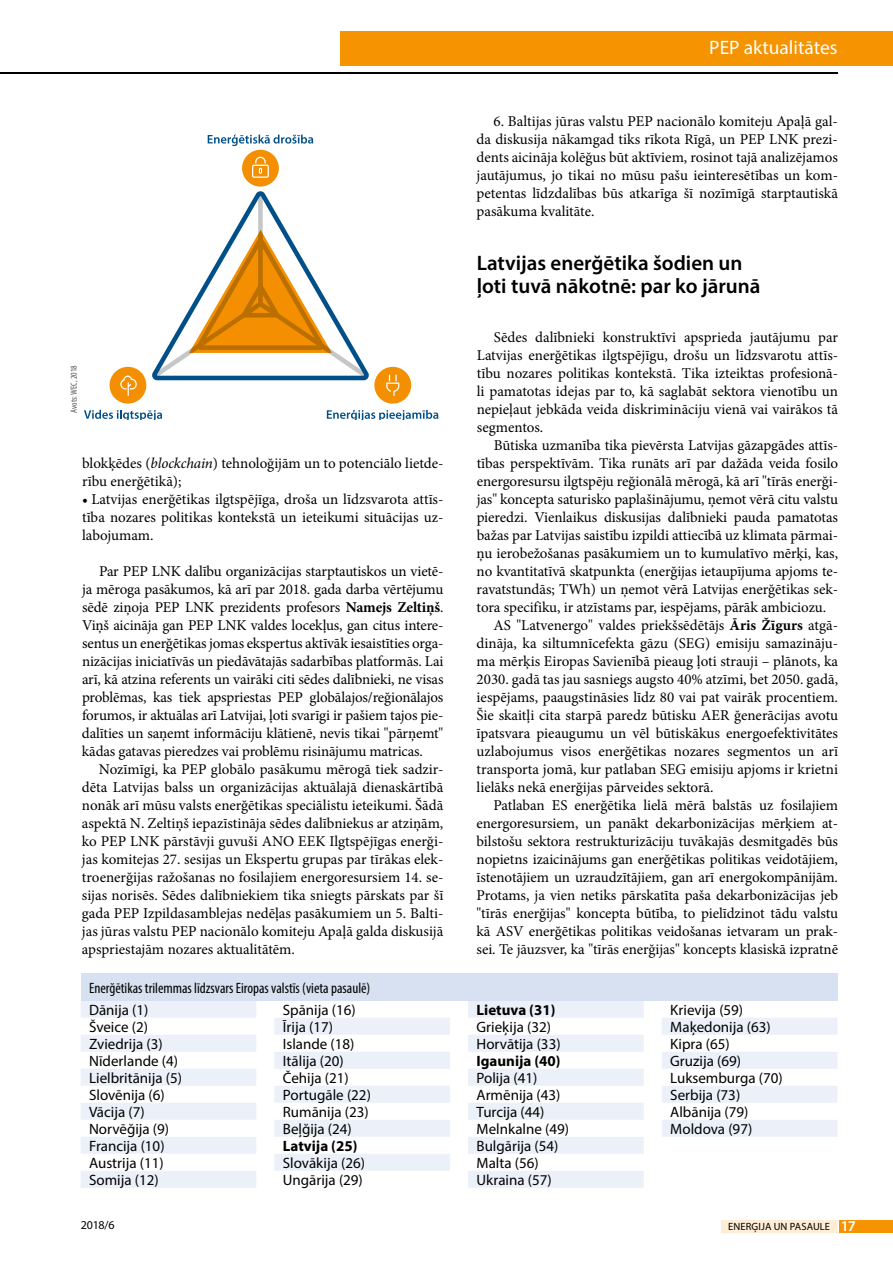
<style>
.page{position:relative;width:893px;height:1263px;background:#fff}
.page>*{position:absolute;margin:0;border:0;box-sizing:border-box;transform-origin:0 0}
.t1{font:600 21px/22.5px "Myriad Pro";color:#000}
.t2{font:19.5px "Myriad Pro";color:#fff}
.t3{font:15px/18px "Minion Pro";letter-spacing:-.005em;color:#000;text-align:justify}
.t4{font:15px/17px "Myriad Pro";color:#000}
.t5{font:condensed 15px "Myriad Pro";color:#000}
.t6{font:700 15px "Myriad Pro";color:#000}
.t7{font:12px "Myriad Pro";color:#000}
.t8{font:10.5px "Myriad Pro";letter-spacing:.01em;color:#000}
.t9{font:condensed 9px "Myriad Pro";color:#5a5a59}
.s1{font-style:italic}
.s2{font-weight:700}
.s3{font-weight:600;font-size:15px;color:#fff}
</style>
<div class="page">
<div style="left:839px;top:1220px;width:54px;height:13px;background:#f59300"></div>
<div style="left:721px;top:1220px;width:117px;height:13px;background:#ffedd6"></div>
<div style="left:340px;top:31px;width:553px;height:34px;background:#f59300"></div>
<hr style="left:0;top:72px;width:838px;height:2px;background:#000">
<svg style="left:81px;top:1001px;width:175px;height:187px"></svg>
<svg style="left:274px;top:1018px;width:176px;height:153px"></svg>
<svg style="left:468px;top:1001px;width:176px;height:187px"></svg>
<svg style="left:662px;top:1018px;width:175px;height:119px"></svg>
<div style="left:81px;top:974px;width:756px;height:27px;background:#d7e1f1"></div>
<svg style="left:208px;top:134px;width:105px;height:12px"></svg>
<svg style="left:84px;top:410px;width:78px;height:9px"></svg>
<svg style="left:327px;top:410px;width:111px;height:9px"></svg>
<div style="left:242px;top:150px;width:37px;height:37px;background:#f38f00;border-radius:50%"></div>
<svg style="left:252px;top:157px;width:17px;height:21px"></svg>
<div style="left:374px;top:367px;width:37px;height:37px;background:#f38f00;border-radius:50%"></div>
<svg style="left:386px;top:375px;width:13px;height:21px"></svg>
<div style="left:110px;top:367px;width:36px;height:37px;background:#f38f00;border-radius:50%"></div>
<svg style="left:120px;top:376px;width:17px;height:20px"></svg>
<svg style="left:152px;top:191px;width:217px;height:190px"></svg>
<p class="t9" style="left:68px;top:413px;width:49px;rotate:-90deg">Avots: WEC, 2018</p>
<p class="t3" style="left:82px;top:454px;width:363px">blokķēdes (<span class="s1">blockchain</span>) tehnoloğijām un to potenciālo lietde&shy;rību enerğētikā);</p>
<p class="t3" style="left:82px;top:490px;width:363px">• Latvijas enerğētikas ilgtspējīga, droša un līdzsvarota attīs&shy;tība nozares politikas kontekstā un ieteikumi situācijas uz&shy;labojumam.</p>
<p class="t3" style="left:82px;top:562px;width:363px;text-indent:17px">Par PEP LNK dalību organizācijas starptautiskos un vietē&shy;ja mēroga pasākumos, kā arī par 2018. gada darba vērtējumu sēdē ziņoja PEP LNK prezidents profesors <span class="s2">Namejs Zeltiņš</span>.<br>Viņš aicināja gan PEP LNK valdes locekļus, gan citus intere&shy;sentus un enerğētikas jomas ekspertus aktīvāk iesaistīties orga&shy;nizācijas iniciatīvās un piedāvātajās sadarbības platformās. Lai arī, kā atzina referents un vairāki citi sēdes dalībnieki, ne visas problēmas, kas tiek apspriestas PEP globālajos/reğionālajos forumos, ir aktuālas arī Latvijai, ļoti svarīgi ir pašiem tajos pie&shy;dalīties un saņemt informāciju klātienē, nevis tikai "pārņemt" kādas gatavas pieredzes vai problēmu risinājumu matricas.</p>
<p class="t3" style="left:82px;top:760px;width:363px;text-indent:17px">Nozīmīgi, ka PEP globālo pasākumu mērogā tiek sadzir&shy;dēta Latvijas balss un organizācijas aktuālajā dienaskārtībā nonāk arī mūsu valsts enerğētikas speciālistu ieteikumi. Šādā aspektā N. Zeltiņš iepazīstināja sēdes dalībniekus ar atziņām, ko PEP LNK pārstāvji guvuši ANO EEK Ilgtspējīgas enerği&shy;jas komitejas 27. sesijas un Ekspertu grupas par tīrākas elek&shy;troenerğijas ražošanas no fosilajiem energoresursiem 14. se&shy;sijas norisēs. Sēdes dalībniekiem tika sniegts pārskats par šī gada PEP Izpildasamblejas nedēļas pasākumiem un 5. Balti&shy;jas jūras valstu PEP nacionālo komiteju Apaļā galda diskusijā apspriestajām nozares aktualitātēm.</p>
<p class="t5" style="left:89px;top:979px;width:283px">Enerğētikas trilemmas līdzsvars Eiropas valstīs (vieta pasaulē)</p>
<p class="t4" style="left:89px;top:1001px;width:94px">Dānija (1)<br>Šveice (2)<br>Zviedrija (3)<br>Nīderlande (4)<br>Lielbritānija (5)<br>Slovēnija (6)<br>Vācija (7)<br>Norvēğija (9)<br>Francija (10)<br>Austrija (11)<br>Somija (12)</p>
<p class="t4" style="left:283px;top:1001px;width:90px">Spānija (16)<br>Īrija (17)<br>Islande (18)<br>Itālija (20)<br>Čehija (21)<br>Portugāle (22)<br>Rumānija (23)<br>Beļğija (24)</p>
<p class="t6" style="left:283px;top:1136px;width:76px">Latvija (25)</p>
<p class="t4" style="left:283px;top:1154px;width:84px">Slovākija (26)<br>Ungārija (29)</p>
<h2 class="t2" style="left:709px;top:35px;width:130px">PEP aktualitātes</h2>
<p class="t3" style="left:476px;top:112px;width:363px;text-indent:17px">6. Baltijas jūras valstu PEP nacionālo komiteju Apaļā gal&shy;da diskusija nākamgad tiks rīkota Rīgā, un PEP LNK prezi&shy;dents aicināja kolēğus būt aktīviem, rosinot tajā analizējamos jautājumus, jo tikai no mūsu pašu ieinteresētības un kom&shy;petentas līdzdalības būs atkarīga šī nozīmīgā starptautiskā pasākuma kvalitāte.</p>
<h1 class="t1" style="left:477px;top:251px;width:285px">Latvijas enerğētika šodien un ļoti tuvā nākotnē: par ko jārunā</h1>
<p class="t3" style="left:477px;top:328px;width:363px;text-indent:17px">Sēdes dalībnieki konstruktīvi apsprieda jautājumu par Latvijas enerğētikas ilgtspējīgu, drošu un līdzsvarotu attīs&shy;tību nozares politikas kontekstā. Tika izteiktas profesionā&shy;li pamatotas idejas par to, kā saglabāt sektora vienotību un nepieļaut jebkāda veida diskrimināciju vienā vai vairākos tā segmentos.</p>
<p class="t3" style="left:494px;top:436px;width:346px">Būtiska uzmanība tika pievērsta Latvijas gāzapgādes attīs-</p>
<p class="t3" style="left:477px;top:454px;width:363px">tības perspektīvām. Tika runāts arī par dažāda veida fosilo</p>
<p class="t3" style="left:477px;top:472px;width:363px">energoresursu ilgtspēju reğionālā mērogā, kā arī "tīrās enerği-</p>
<p class="t3" style="left:477px;top:490px;width:363px">jas" koncepta saturisko paplašinājumu, ņemot vērā citu valstu</p>
<p class="t3" style="left:477px;top:508px;width:363px">pieredzi. Vienlaikus diskusijas dalībnieki pauda pamatotas</p>
<p class="t3" style="left:477px;top:526px;width:363px">bažas par Latvijas saistību izpildi attiecībā uz klimata pārmai-</p>
<p class="t3" style="left:477px;top:544px;width:363px">ņu ierobežošanas pasākumiem un to kumulatīvo mērķi, kas,</p>
<p class="t3" style="left:477px;top:562px;width:363px">no kvantitatīvā skatpunkta (enerğijas ietaupījuma apjoms te-</p>
<p class="t3" style="left:477px;top:580px;width:363px">ravatstundās; TWh) un ņemot vērā Latvijas enerğētikas sek-</p>
<p class="t3" style="left:477px;top:598px;width:351px">tora specifiku, ir atzīstams par, iespējams, pārāk ambiciozu.</p>
<p class="t3" style="left:494px;top:616px;width:346px">AS "Latvenergo" valdes priekšsēdētājs <span class="s2">Āris Žīgurs</span> atgā-</p>
<p class="t3" style="left:477px;top:634px;width:363px">dināja, ka siltumnīcefekta gāzu (SEG) emisiju samazināju-</p>
<p class="t3" style="left:477px;top:652px;width:363px">ma mērķis Eiropas Savienībā pieaug ļoti strauji – plānots, ka</p>
<p class="t3" style="left:477px;top:670px;width:363px">2030. gadā tas jau sasniegs augsto 40% atzīmi, bet 2050. gadā,</p>
<p class="t3" style="left:477px;top:688px;width:363px">iespējams, paaugstināsies līdz 80 vai pat vairāk procentiem.</p>
<p class="t3" style="left:477px;top:706px;width:363px">Šie skaitļi cita starpā paredz būtisku AER ğenerācijas avotu</p>
<p class="t3" style="left:477px;top:724px;width:363px">īpatsvara pieaugumu un vēl būtiskākus energoefektivitātes</p>
<p class="t3" style="left:477px;top:742px;width:363px">uzlabojumus visos enerğētikas nozares segmentos un arī</p>
<p class="t3" style="left:477px;top:760px;width:363px">transporta jomā, kur patlaban SEG emisiju apjoms ir krietni</p>
<p class="t3" style="left:477px;top:778px;width:238px">lielāks nekā enerğijas pārveides sektorā.</p>
<p class="t3" style="left:494px;top:796px;width:346px">Patlaban ES enerğētika lielā mērā balstās uz fosilajiem</p>
<p class="t3" style="left:477px;top:814px;width:363px">energoresursiem, un panākt dekarbonizācijas mērķiem at-</p>
<p class="t3" style="left:477px;top:832px;width:363px">bilstošu sektora restrukturizāciju tuvākajās desmitgadēs būs</p>
<p class="t3" style="left:477px;top:850px;width:363px">nopietns izaicinājums gan enerğētikas politikas veidotājiem,</p>
<p class="t3" style="left:477px;top:868px;width:363px">īstenotājiem un uzraudzītājiem, gan arī energokompānijām.</p>
<p class="t3" style="left:477px;top:886px;width:363px">Protams, ja vien netiks pārskatīta paša dekarbonizācijas jeb</p>
<p class="t3" style="left:477px;top:904px;width:363px">"tīrās enerğijas" koncepta būtība, to pielīdzinot tādu valstu</p>
<p class="t3" style="left:477px;top:922px;width:363px">kā ASV enerğētikas politikas veidošanas ietvaram un prak-</p>
<p class="t3" style="left:477px;top:940px;width:363px">sei. Te jāuzsver, ka "tīrās enerğijas" koncepts klasiskā izpratnē</p>
<p class="t6" style="left:477px;top:1000px;width:80px">Lietuva (31)</p>
<p class="t4" style="left:477px;top:1018px;width:86px">Grieķija (32)<br>Horvātija (33)</p>
<p class="t6" style="left:477px;top:1051px;width:85px">Igaunija (40)</p>
<p class="t4" style="left:477px;top:1069px;width:94px">Polija (41)<br>Armēnija (43)<br>Turcija (44)<br>Melnkalne (49)<br>Bulgārija (54)<br>Malta (56)<br>Ukraina (57)</p>
<p class="t4" style="left:670px;top:1001px;width:114px">Krievija (59)<br>Maķedonija (63)<br>Kipra (65)<br>Gruzija (69)<br>Luksemburga (70)<br>Serbija (73)<br>Albānija (79)<br>Moldova (97)</p>
<p class="t7" style="left:81px;top:1218px;width:35px">2018/6</p>
<p class="t8" style="left:728px;top:1220px;width:129px">ENERĢIJA UN PASAULE <span class="s3">17</span></p>
</div>
